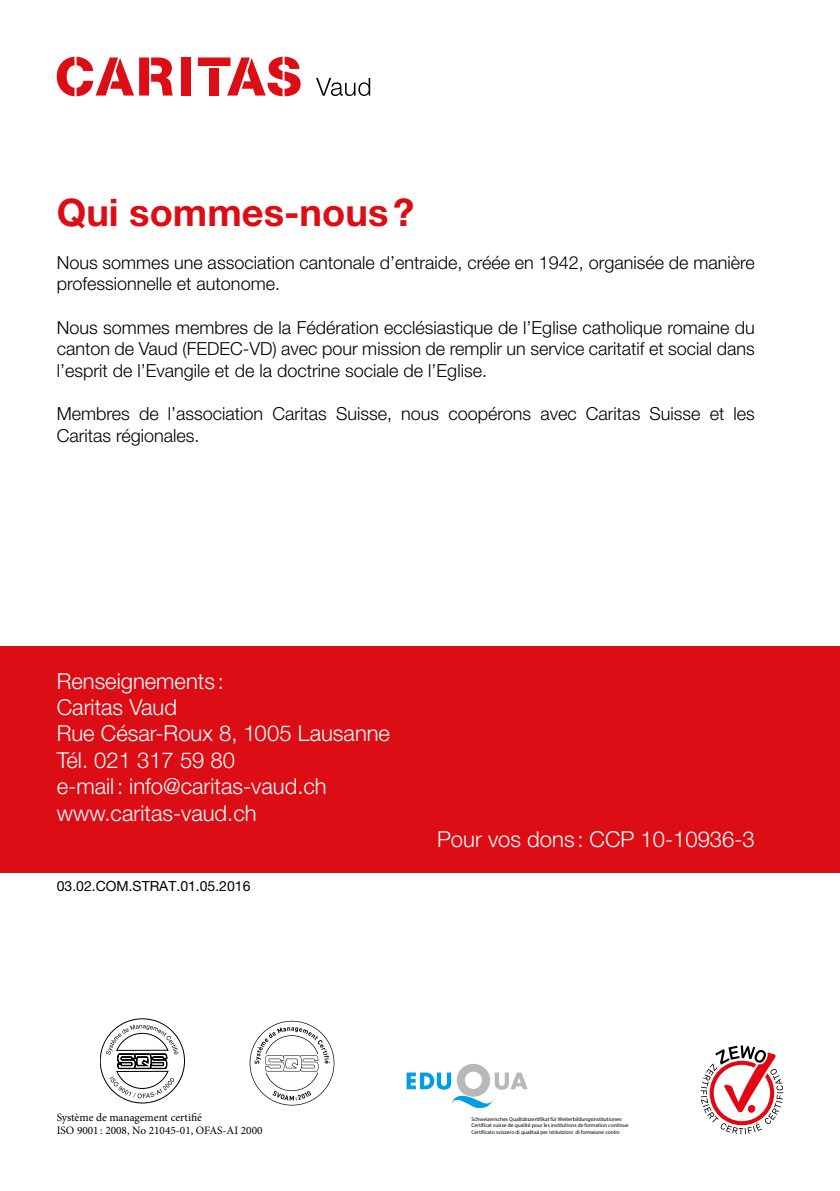
<style>
.page{position:relative;width:840px;height:1191px;background:#fff}
.page>*{position:absolute;margin:0;border:0;box-sizing:border-box;transform-origin:0 0}
.t1{font:700 38px "Helvetica Neue LT Pro";color:#dc0d15}
.t2{font:300 22px/26.4px "Helvetica Neue LT Pro";color:#fff}
.t3{font:300 18px/21.6px "Helvetica Neue LT Pro";color:#000}
.t4{font:14px "Helvetica Neue LT Pro";color:#000}
.t5{font:11.4px/13.6px "Minion Pro";color:#000}
.t6{font:5.4px/6.6px "Myriad Pro";color:#000}
</style>
<div class="page">
<div style="left:0;top:646px;width:839px;height:227px;background:#dc0d15"></div>
<svg style="left:106px;top:1024px;width:73px;height:74px"></svg>
<svg style="left:700px;top:1045px;width:82px;height:89px"></svg>
<svg style="left:406px;top:1064px;width:121px;height:44px"></svg>
<svg style="left:249px;top:1020px;width:85px;height:85px"></svg>
<svg style="left:316px;top:78px;width:54px;height:18px"></svg>
<div style="left:181px;top:57px;width:10px;height:39px;background:#dc0d15"></div>
<svg style="left:57px;top:57px;width:116px;height:39px"></svg>
<svg style="left:198px;top:57px;width:102px;height:39px"></svg>
<h1 class="t1" style="left:57px;top:189px;width:359px">Qui sommes-nous?</h1>
<p class="t3" style="left:57px;top:251px;width:699px">Nous sommes une association cantonale d’entraide, créée en 1942, organisée de manière professionnelle et autonome.</p>
<p class="t3" style="left:57px;top:316px;width:699px;text-align:justify">Nous sommes membres de la Fédération ecclésiastique de l’Eglise catholique romaine du canton de Vaud (FEDEC-VD) avec pour mission de remplir un service caritatif et social dans l’esprit de l’Evangile et de la doctrine sociale de l’Eglise.</p>
<p class="t3" style="left:57px;top:402px;width:699px">Membres de l’association Caritas Suisse, nous coopérons avec Caritas Suisse et les<br>Caritas régionales.</p>
<p class="t2" style="left:57px;top:667px;width:334px">Renseignements :<br>Caritas Vaud<br>Rue César-Roux 8, 1005 Lausanne<br>Tél. 021 317 59 80<br>e-mail: info@caritas-vaud.ch www.caritas-vaud.ch</p>
<p class="t4" style="left:57px;top:878px;width:195px">03.02.COM.STRAT.01.05.2016</p>
<p class="t2" style="left:437px;top:825px;width:319px">Pour vos dons : CCP 10-10936-3</p>
<p class="t5" style="left:57px;top:1110px;width:207px">Système de management certifié<br>ISO 9001 : 2008, No 21045-01, OFAS-AI 2000</p>
<p class="t6" style="left:471px;top:1115px;width:158px">Schweizerisches Qualitätszertifikat für Weiterbildungsinstitutionen<br>Certificat suisse de qualité pour les institutions de formation continue<br>Certificato svizzero di qualitaà per istitutzioni di formaione contin</p>
</div>
